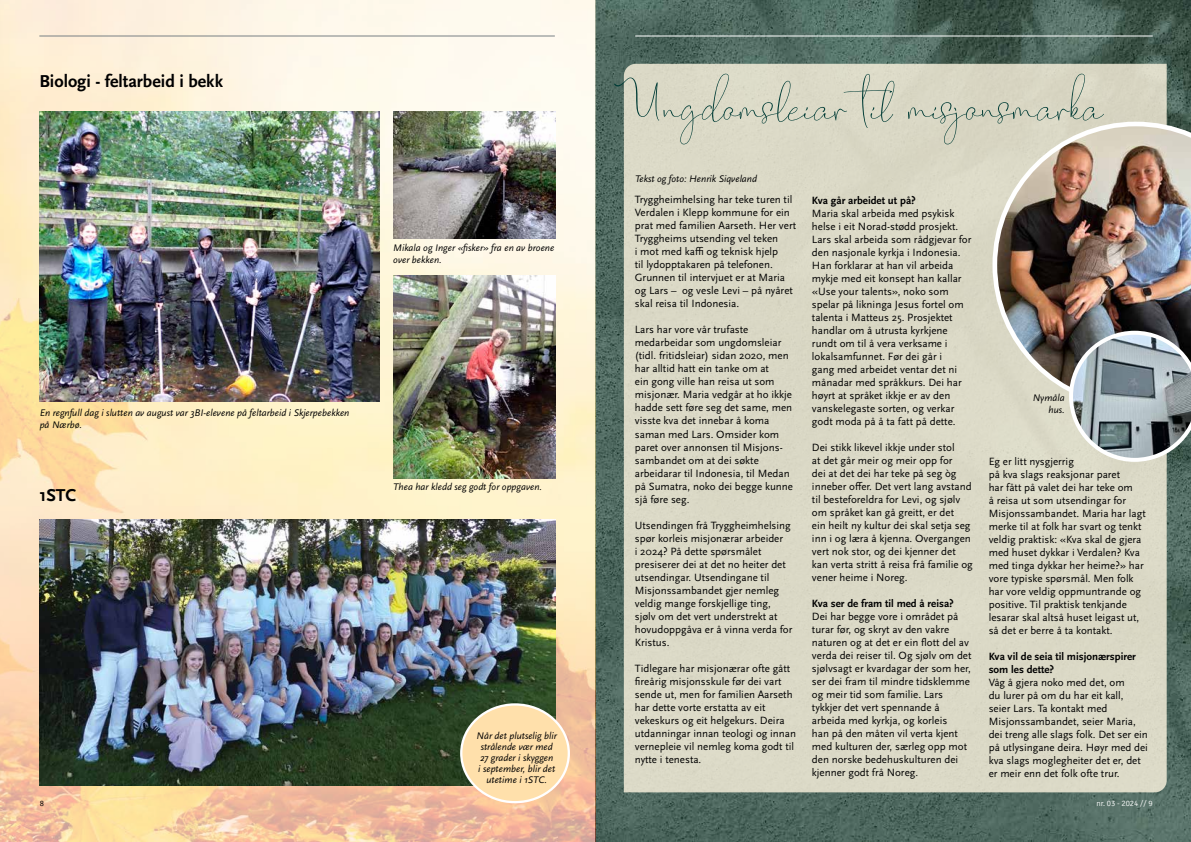
<style>
.page{position:relative;width:1191px;height:842px;background:#fff}
.page>*{position:absolute;margin:0;border:0;box-sizing:border-box;transform-origin:0 0}
.t1{font:62px "Bitsaylen";color:#023d37}
.t2{font:700 18px "Scala Sans Pro";color:#000}
.t3{font:11px/13px "Scala Sans Pro";color:#000}
.t4{font:700 11px/13px "Scala Sans Pro";color:#000}
.t5{font:italic 10px/11px "Scala Sans Pro";color:#000}
.t6{font:300 8px "Signika";color:#fff}
.t7{font:300 8px "Signika";color:#000}
</style>
<div class="page">
<img style="left:0;top:0;width:1191px;height:842px">
<div style="left:624px;top:64px;width:542px;height:728px;background:#dbd9c6"></div>
<img style="left:40px;top:111px;width:339px;height:290px">
<img style="left:393px;top:111px;width:163px;height:127px">
<img style="left:393px;top:275px;width:163px;height:203px">
<img style="left:40px;top:519px;width:516px;height:266px">
<div style="left:461px;top:704px;width:108px;height:98px;background:#ffe0ab;border-radius:50%"></div>
<div style="left:460px;top:703px;width:110px;height:100px;border:2px solid #fff;border-radius:50%"></div>
<img style="left:992px;top:122px;width:199px;height:286px">
<svg style="left:1069px;top:331px;width:122px;height:131px"></svg>
<hr style="left:635px;top:36px;width:517px;height:1px;background:#fff">
<hr style="left:39px;top:36px;width:516px;height:1px;background:#788084">
<h2 class="t2" style="left:39px;top:71px;width:185px">Biologi - feltarbeid i bekk</h2>
<p class="t5" style="left:393px;top:242px;width:163px;line-height:12px">Mikala og Inger «fisker» fra en av broene over bekken.</p>
<p class="t5" style="left:40px;top:406px;width:311px;line-height:12px">En regnfull dag i slutten av august var 3BI-elevene på feltarbeid i Skjerpebekken på Nærbø.</p>
<h2 class="t2" style="left:39px;top:485px;width:39px">1STC</h2>
<p class="t5" style="left:393px;top:482px;width:150px">Thea har kledd seg godt for oppgaven.</p>
<p class="t5" style="left:476px;top:730px;width:82px;text-align:center">Når det plutselig blir strålende vær med<br>27 grader i skyggen<br>i september, blir det utetime i 1STC.</p>
<h1 class="t1" style="left:612px;top:64px;width:492px">Ungdomsleiar til misjonsmarka</h1>
<p class="t5" style="left:635px;top:173px;width:123px">Tekst og foto: Henrik Siqveland</p>
<p class="t3" style="left:635px;top:193px;width:163px">Tryggheimhelsing har teke turen til<br>Verdalen i Klepp kommune for ein prat med familien Aarseth. Her vert<br>Tryggheims utsending vel teken<br>i mot med kaffi og teknisk hjelp<br>til lydopptakaren på telefonen.<br>Grunnen til intervjuet er at Maria og Lars – og vesle Levi – på nyåret skal reisa til Indonesia.</p>
<p class="t3" style="left:635px;top:323px;width:160px">Lars har vore vår trufaste medarbeidar som ungdomsleiar (tidl. fritidsleiar) sidan 2020, men har alltid hatt ein tanke om at<br>ein gong ville han reisa ut som misjonær. Maria vedgår at ho ikkje hadde sett føre seg det same, men visste kva det innebar å koma saman med Lars. Omsider kom paret over annonsen til Misjons&shy;sambandet om at dei søkte arbeidarar til Indonesia, til Medan på Sumatra, noko dei begge kunne sjå føre seg.</p>
<p class="t3" style="left:635px;top:518px;width:159px">Utsendingen frå Tryggheimhelsing spør korleis misjonærar arbeider<br>i 2024? På dette spørsmålet presiserer dei at det no heiter det utsendingar. Utsendingane til<br>Misjonssambandet gjer nemleg veldig mange forskjellige ting, sjølv om det vert understrekt at hovudoppgåva er å vinna verda for<br>Kristus.</p>
<p class="t3" style="left:635px;top:661px;width:163px">Tidlegare har misjonærar ofte gått fireårig misjonsskule før dei vart sende ut, men for familien Aarseth har dette vorte erstatta av eit vekeskurs og eit helgekurs. Deira utdanningar innan teologi og innan vernepleie vil nemleg koma godt til nytte i tenesta.</p>
<p class="t4" style="left:812px;top:194px;width:105px">Kva går arbeidet ut på?</p>
<p class="t3" style="left:812px;top:206px;width:161px">Maria skal arbeida med psykisk helse i eit Norad-stødd prosjekt.<br>Lars skal arbeida som rådgjevar for den nasjonale kyrkja i Indonesia.<br>Han forklarar at han vil arbeida mykje med eit konsept han kallar «Use your talents», noko som spelar på likninga Jesus fortel om talenta i Matteus 25. Prosjektet handlar om å utrusta kyrkjene rundt om til å vera verksame i lokalsamfunnet. Før dei går i<br>gang med arbeidet ventar det ni månadar med språkkurs. Dei har høyrt at språket ikkje er av den vanskelegaste sorten, og verkar godt moda på å ta fatt på dette.</p>
<p class="t3" style="left:812px;top:440px;width:162px">Dei stikk likevel ikkje under stol<br>at det går meir og meir opp for<br>dei at det dei har teke på seg òg inneber offer. Det vert lang avstand til besteforeldra for Levi, og sjølv om språket kan gå greitt, er det<br>ein heilt ny kultur dei skal setja seg inn i og læra å kjenna. Overgangen vert nok stor, og dei kjenner det kan verta stritt å reisa frå familie og vener heime i Noreg.</p>
<p class="t4" style="left:812px;top:597px;width:143px">Kva ser de fram til med å reisa?</p>
<p class="t3" style="left:812px;top:610px;width:161px">Dei har begge vore i området på turar før, og skryt av den vakre naturen og at det er ein flott del av verda dei reiser til. Og sjølv om det sjølvsagt er kvardagar der som her, ser dei fram til mindre tidsklemme og meir tid som familie. Lars tykkjer det vert spennande å arbeida med kyrkja, og korleis<br>han på den måten vil verta kjent med kulturen der, særleg opp mot den norske bedehuskulturen dei kjenner godt frå Noreg.</p>
<p class="t5" style="left:1032px;top:392px;width:34px;line-height:12px;text-align:right">Nymåla hus.</p>
<p class="t3" style="left:988px;top:455px;width:158px">Eg er litt nysgjerrig<br>på kva slags reaksjonar paret<br>har fått på valet dei har teke om<br>å reisa ut som utsendingar for<br>Misjonssambandet. Maria har lagt merke til at folk har svart og tenkt veldig praktisk: «Kva skal de gjera med huset dykkar i Verdalen? Kva med tinga dykkar her heime?» har vore typiske spørsmål. Men folk har vore veldig oppmuntrande og positive. Til praktisk tenkjande lesarar skal altså huset leigast ut, så det er berre å ta kontakt.</p>
<p class="t4" style="left:988px;top:650px;width:149px">Kva vil de seia til misjonærspirer som les dette?</p>
<p class="t3" style="left:988px;top:676px;width:161px">Våg å gjera noko med det, om<br>du lurer på om du har eit kall, seier Lars. Ta kontakt med<br>Misjonssambandet, seier Maria, dei treng alle slags folk. Det ser ein på utlysingane deira. Høyr med dei kva slags moglegheiter det er, det er meir enn det folk ofte trur.</p>
<p class="t7" style="left:40px;top:799px;width:6px">8</p>
<p class="t6" style="left:1096px;top:799px;width:58px">nr. 03 - 2024 // 9</p>
</div>
